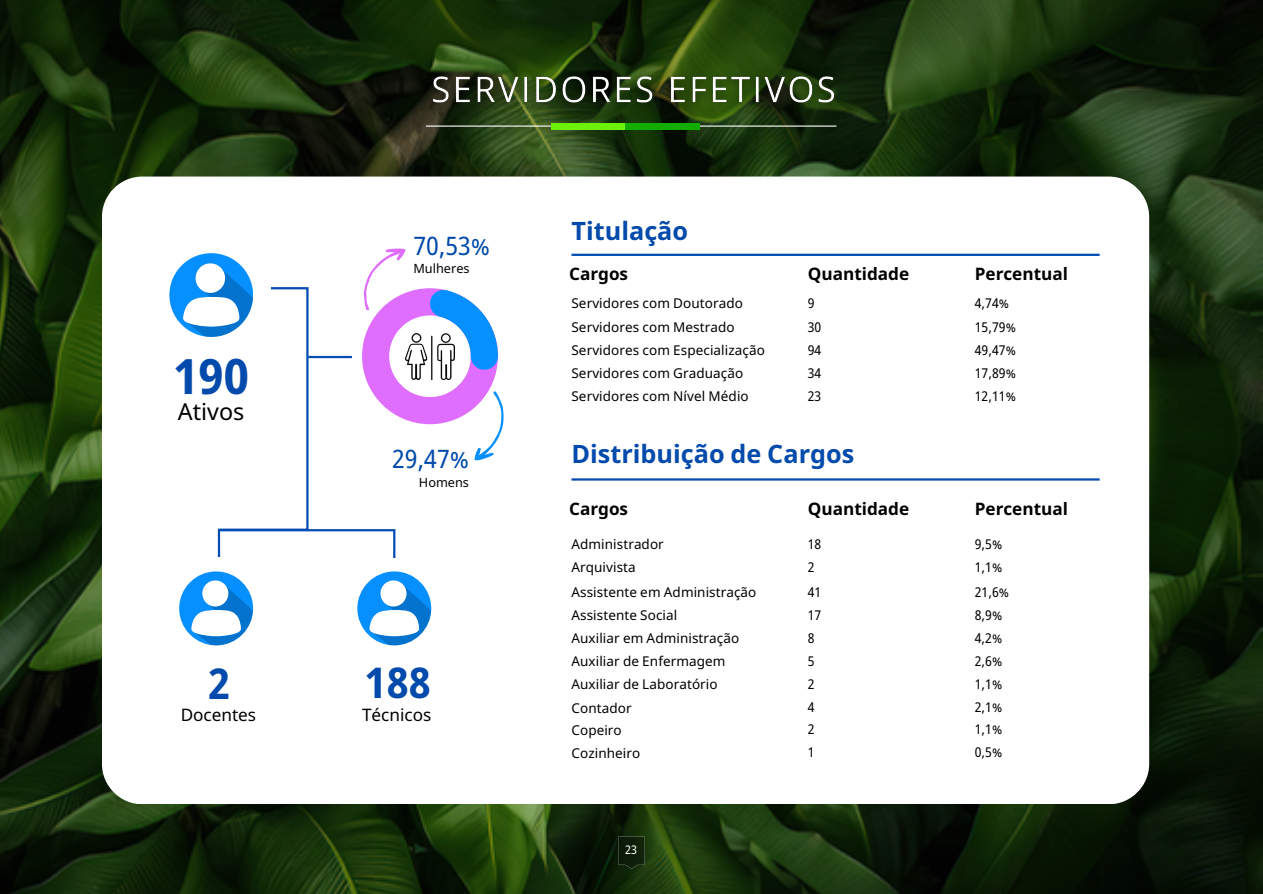
<style>
.page{position:relative;width:1263px;height:894px;background:#fff}
.page>*{position:absolute;margin:0;border:0;box-sizing:border-box;transform-origin:0 0}
.t1{font:700 semi-condensed 48.75px "Noto Sans Devanagari";color:#024aab}
.t2{font:700 semi-condensed 42.45px "Noto Sans Devanagari";color:#024aab}
.t3{font:semi-condensed 25.5px "Noto Sans Devanagari";color:#024aab}
.t4{font:700 25.2px "Noto Sans";color:#024aab}
.t5{font:23.4px "Noto Sans";color:#000}
.t6{font:700 17.1px "Noto Sans";color:#000}
.t7{font:17.1px "Noto Sans";color:#000}
.t8{font:13.5px "Noto Sans";letter-spacing:.005em;color:#000}
.t9{font:semi-condensed 13.5px "Noto Sans Devanagari";letter-spacing:.005em;color:#000}
.t10{font:12.75px "Noto Sans";color:#000}
.t11{font:semi-condensed 11.85px "Noto Sans Devanagari";color:#fff}
</style>
<div class="page">
<img style="left:0;top:0;width:1263px;height:893px">
<div style="left:102px;top:176px;width:1047px;height:628px;background:#fff;border-radius:41px"></div>
<hr style="left:571px;top:253px;width:529px;height:3px;background:#024cb3">
<hr style="left:571px;top:478px;width:529px;height:2px;background:#024cb3">
<div style="left:169px;top:253px;width:84px;height:83px;background:#068fff;border-radius:50%"></div>
<svg style="left:181px;top:248px;width:323px;height:311px"></svg>
<div style="left:179px;top:571px;width:74px;height:74px;background:#068fff;border-radius:50%"></div>
<svg style="left:189px;top:580px;width:64px;height:65px"></svg>
<div style="left:357px;top:571px;width:74px;height:74px;background:#068fff;border-radius:50%"></div>
<svg style="left:367px;top:580px;width:64px;height:65px"></svg>
<img style="left:618px;top:836px;width:26px;height:31px">
<div style="left:551px;top:123px;width:74px;height:6px;background:#6ef10a"></div>
<hr style="left:426px;top:125px;width:125px;height:2px;background:#fff">
<hr style="left:686px;top:125px;width:150px;height:2px;background:#fff">
<img style="left:418px;top:62px;width:432px;height:59px">
<div style="left:625px;top:123px;width:75px;height:6px;background:#13ad00"></div>
<p class="t3" style="left:413px;top:232px;width:78px">70,53%</p>
<p class="t1" style="left:173px;top:350px;width:77px">190</p>
<p class="t5" style="left:178px;top:395px;width:68px">Ativos</p>
<p class="t10" style="left:413px;top:259px;width:58px">Mulheres</p>
<p class="t3" style="left:392px;top:445px;width:78px">29,47%</p>
<p class="t10" style="left:419px;top:473px;width:52px">Homens</p>
<p class="t2" style="left:208px;top:661px;width:23px">2</p>
<p class="t2" style="left:365px;top:660px;width:67px">188</p>
<p class="t7" style="left:181px;top:702px;width:77px">Docentes</p>
<p class="t7" style="left:362px;top:702px;width:71px">Técnicos</p>
<p class="t4" style="left:571px;top:213px;width:118px">Titulação</p>
<p class="t6" style="left:569px;top:261px;width:61px">Cargos</p>
<p class="t6" style="left:808px;top:261px;width:103px">Quantidade</p>
<p class="t6" style="left:975px;top:261px;width:95px">Percentual</p>
<p class="t8" style="left:571px;top:294px;width:173px">Servidores com Doutorado</p>
<p class="t9" style="left:808px;top:296px;width:8px">9</p>
<p class="t9" style="left:975px;top:296px;width:36px">4,74%</p>
<p class="t8" style="left:571px;top:317px;width:165px">Servidores com Mestrado</p>
<p class="t8" style="left:571px;top:340px;width:195px">Servidores com Especialização</p>
<p class="t8" style="left:571px;top:363px;width:173px">Servidores com Graduação</p>
<p class="t9" style="left:808px;top:320px;width:15px">30</p>
<p class="t9" style="left:808px;top:343px;width:15px">94</p>
<p class="t9" style="left:808px;top:366px;width:15px">34</p>
<p class="t9" style="left:975px;top:320px;width:43px">15,79%</p>
<p class="t9" style="left:975px;top:342px;width:43px">49,47%</p>
<p class="t9" style="left:975px;top:366px;width:43px">17,89%</p>
<p class="t8" style="left:571px;top:387px;width:179px">Servidores com Nível Médio</p>
<p class="t9" style="left:808px;top:389px;width:15px">23</p>
<p class="t9" style="left:975px;top:389px;width:43px">12,11%</p>
<p class="t4" style="left:571px;top:435px;width:284px">Distribuição de Cargos</p>
<p class="t6" style="left:569px;top:496px;width:61px">Cargos</p>
<p class="t8" style="left:571px;top:534px;width:94px">Administrador</p>
<p class="t8" style="left:571px;top:557px;width:66px">Arquivista</p>
<p class="t8" style="left:571px;top:582px;width:186px">Assistente em Administração</p>
<p class="t8" style="left:571px;top:605px;width:107px">Assistente Social</p>
<p class="t8" style="left:571px;top:628px;width:169px">Auxiliar em Administração</p>
<p class="t8" style="left:571px;top:651px;width:155px">Auxiliar de Enfermagem</p>
<p class="t8" style="left:571px;top:674px;width:148px">Auxiliar de Laboratório</p>
<p class="t8" style="left:571px;top:698px;width:62px">Contador</p>
<p class="t8" style="left:571px;top:720px;width:52px">Copeiro</p>
<p class="t8" style="left:571px;top:743px;width:70px">Cozinheiro</p>
<p class="t11" style="left:625px;top:843px;width:13px">23</p>
<p class="t6" style="left:808px;top:496px;width:103px">Quantidade</p>
<p class="t9" style="left:808px;top:537px;width:15px">18</p>
<p class="t9" style="left:808px;top:560px;width:8px">2</p>
<p class="t9" style="left:808px;top:584px;width:15px">41</p>
<p class="t9" style="left:808px;top:607px;width:15px">17</p>
<p class="t9" style="left:808px;top:630px;width:8px">8</p>
<p class="t9" style="left:808px;top:653px;width:8px">5</p>
<p class="t9" style="left:808px;top:676px;width:8px">2</p>
<p class="t9" style="left:808px;top:699px;width:8px">4</p>
<p class="t9" style="left:808px;top:722px;width:8px">2</p>
<p class="t9" style="left:808px;top:745px;width:8px">1</p>
<p class="t6" style="left:975px;top:496px;width:95px">Percentual</p>
<p class="t9" style="left:975px;top:537px;width:29px">9,5%</p>
<p class="t9" style="left:975px;top:560px;width:29px">1,1%</p>
<p class="t9" style="left:975px;top:584px;width:36px">21,6%</p>
<p class="t9" style="left:975px;top:607px;width:29px">8,9%</p>
<p class="t9" style="left:975px;top:630px;width:29px">4,2%</p>
<p class="t9" style="left:975px;top:653px;width:29px">2,6%</p>
<p class="t9" style="left:975px;top:676px;width:29px">1,1%</p>
<p class="t9" style="left:975px;top:699px;width:29px">2,1%</p>
<p class="t9" style="left:975px;top:722px;width:29px">1,1%</p>
<p class="t9" style="left:975px;top:745px;width:29px">0,5%</p>
</div>
